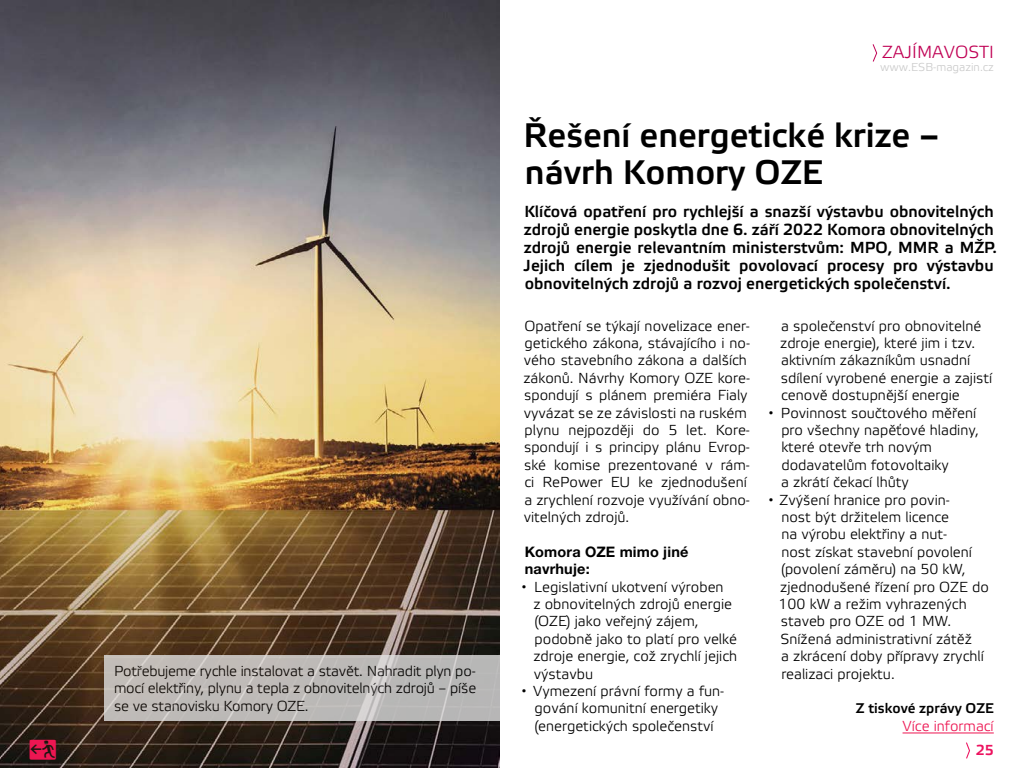
<style>
.page{position:relative;width:1024px;height:768px;background:#fff}
.page>*{position:absolute;margin:0;border:0;box-sizing:border-box;transform-origin:0 0}
.t1{font:34px/37px "Etelka Medium Pro";color:#000}
.t2{font:20px "Etelka Medium Pro";color:#ed1652}
.t3{font:17.5px "Etelka Light Pro";color:#c00054}
.t4{font:16px/18px "Etelka Medium Pro";color:#000}
.t5{font:14.5px/17.4px "Etelka Light Pro";color:#000}
.t6{font:700 14.5px/17.4px "Helvetica Neue LT Pro";letter-spacing:.01em;color:#000}
.t7{font:14.5px "Etelka Light Pro";color:#ed1652}
.t8{font:14.5px "Etelka Medium Pro";color:#ed125f}
.t9{font:14px "Etelka Medium Pro";color:#000}
.t10{font:11.5px "Etelka Light Pro";color:#cbcbcb}
.s1{font-family:"Helvetica Neue"}
</style>
<div class="page">
<svg style="left:966px;top:742px;width:4px;height:17px"></svg>
<hr style="left:903px;top:733px;width:91px;height:1px;background:#ed1652">
<svg style="left:872px;top:44px;width:6px;height:18px"></svg>
<img style="left:0;top:0;width:500px;height:768px">
<svg style="left:104px;top:656px;width:396px;height:65px;fill:#bdbab7"></svg>
<h2 class="t2" style="left:29px;top:737px;width:29px">q</h2>
<p class="t5" style="left:114px;top:663px;width:364px;text-align:justify">Potřebujeme rychle instalovat a stavět. Nahradit plyn po&shy;mocí elektřiny, plynu a tepla z obnovitelných zdrojů – píše se ve stanovisku Komory OZE.</p>
<p class="t3" style="left:882px;top:42px;width:113px">ZAJÍMAVOSTI</p>
<p class="t10" style="left:880px;top:61px;width:115px">www.ESB-magazin.cz</p>
<h1 class="t1" style="left:524px;top:118px;width:417px">Řešení energetické krize – návrh Komory OZE</h1>
<p class="t4" style="left:524px;top:203px;width:475px">Klíčová opatření pro rychlejší a snazší výstavbu obnovitelných zdrojů energie poskytla dne 6. září 2022 Komora obnovitelných zdrojů energie relevantním ministerstvům: MPO, MMR a MŽP.<br>Jejich cílem je zjednodušit povolovací procesy pro výstavbu obnovitelných zdrojů a rozvoj energetických společenství.</p>
<p class="t5" style="left:523px;top:318px;width:228px">Opatření se týkají novelizace ener&shy;getického zákona, stávajícího i no&shy;vého stavebního zákona a dalších zákonů. Návrhy Komory OZE kore&shy;spondují s plánem premiéra Fialy vyvázat se ze závislosti na ruském plynu nejpozději do 5 let. Kore&shy;spondují i s principy plánu Evrop&shy;ské komise prezentované v rám&shy;ci RePower EU ke zjednodušení a zrychlení rozvoje využívání obno&shy;vitelných zdrojů.</p>
<p class="t6" style="left:525px;top:543px;width:165px">Komora OZE mimo jiné navrhuje:</p>
<p class="t5" style="left:533px;top:579px;width:205px;text-indent:-12px"><span class="s1">•</span> Legislativní ukotvení výroben<br>z obnovitelných zdrojů energie (OZE) jako veřejný zájem, podobně jako to platí pro velké zdroje energie, což zrychlí jejich výstavbu</p>
<p class="t5" style="left:522px;top:683px;width:204px;text-align:center"><span class="s1">•</span> Vymezení právní formy a fun&shy;gování komunitní energetiky (energetických společenství</p>
<p class="t5" style="left:780px;top:318px;width:214px">a společenství pro obnovitelné zdroje energie), které jim i tzv. aktivním zákazníkům usnadní sdílení vyrobené energie a zajistí cenově dostupnější energie</p>
<p class="t5" style="left:781px;top:405px;width:199px;text-indent:-13px"><span class="s1">•</span> Povinnost součtového měření pro všechny napěťové hladiny, které otevře trh novým dodavatelům fotovoltaiky<br>a zkrátí čekací lhůty</p>
<p class="t5" style="left:779px;top:492px;width:212px;text-indent:-10px"><span class="s1">•</span> Zvýšení hranice pro povin-<br>nost být držitelem licence<br>na výrobu elektřiny a nut-<br>nost získat stavební povolení (povolení záměru) na 50 kW, zjednodušené řízení pro OZE do<br>100 kW a režim vyhrazených staveb pro OZE od 1 MW.<br>Snížená administrativní zátěž<br>a zkrácení doby přípravy zrychlí realizaci projektu.</p>
<p class="t9" style="left:856px;top:701px;width:139px">Z tiskové zprávy OZE</p>
<p class="t7" style="left:903px;top:718px;width:93px">Více informací</p>
<p class="t8" style="left:976px;top:742px;width:20px">25</p>
</div>
